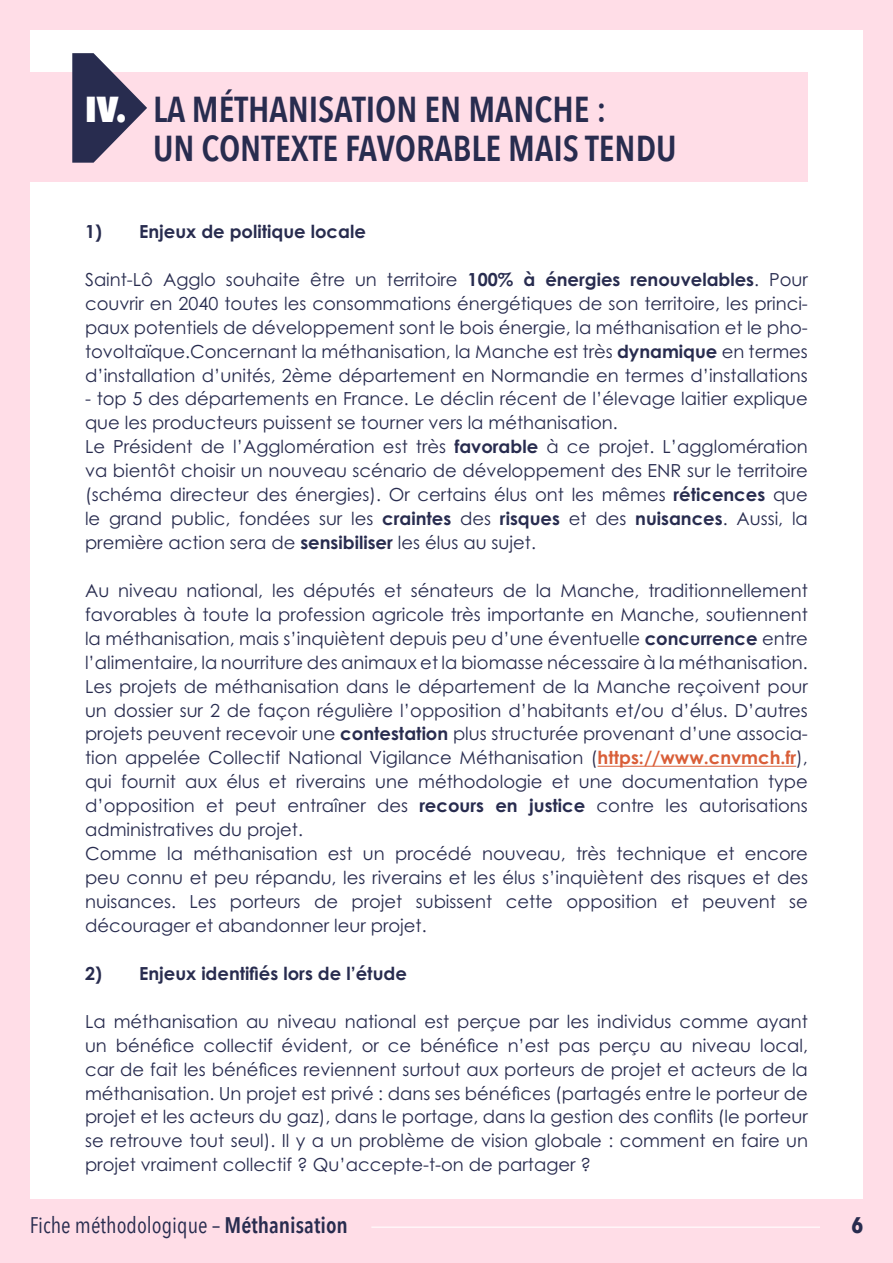
<style>
.page{position:relative;width:893px;height:1263px;background:#fff}
.page>*{position:absolute;margin:0;border:0;box-sizing:border-box;transform-origin:0 0}
.Titre_1{font:600 36px/39px "Avenir Next Condensed";color:#282c4f}
.t1{font:800 36px "Avenir Next Condensed";color:#fff}
.t2{font:22.5px "Avenir Next Condensed";color:#282c4f}
.t3{font:700 22.5px "Avenir Next Condensed";color:#282c4f}
.t4{font:18px/23.9px "Century Gothic Pro";color:#282c4f;text-align:justify}
.Titre_2{font:700 18px "Century Gothic Pro";color:#282c4f}
.s1{font-weight:700}
.s2{font-weight:700;color:#d95e38}
.s3{font-weight:600}
</style>
<div class="page">
<div style="left:0;top:0;width:30px;height:1263px;background:#ffdde7"></div>
<div style="left:863px;top:0;width:30px;height:1263px;background:#ffdde7"></div>
<div style="left:0;top:0;width:893px;height:30px;background:#ffdde7"></div>
<div style="left:0;top:1199px;width:893px;height:64px;background:#ffdde7"></div>
<hr style="left:371px;top:1226px;width:449px;height:2px;background:#fff">
<div style="left:0;top:73px;width:808px;height:109px;background:#ffdde7"></div>
<svg style="left:72px;top:53px;width:75px;height:110px"></svg>
<hr style="left:598px;top:766px;width:198px;height:1px;background:#d95e38">
<p class="t1" style="left:85px;top:86px;width:43px">IV.</p>
<p class="Titre_1" style="left:153px;top:89px;width:525px">LA MÉTHANISATION EN MANCHE :<br>UN CONTEXTE FAVORABLE MAIS TENDU</p>
<p class="Titre_2" style="left:85px;top:220px;width:282px">1) Enjeux de politique locale</p>
<p class="t4" style="left:85px;top:267px;width:724px">Saint-Lô Agglo souhaite être un territoire <span class="s1">100% à énergies renouvelables</span>. Pour couvrir en 2040 toutes les consommations énergétiques de son territoire, les princi&shy;paux potentiels de développement sont le bois énergie, la méthanisation et le pho&shy;tovoltaïque.Concernant la méthanisation, la Manche est très <span class="s1">dynamique</span> en termes d’installation d’unités, 2ème département en Normandie en termes d’installations</p>
<p class="t4" style="left:85px;top:387px;width:724px">- top 5 des départements en France. Le déclin récent de l’élevage laitier explique que les producteurs puissent se tourner vers la méthanisation.</p>
<p class="t4" style="left:85px;top:435px;width:724px">Le Président de l’Agglomération est très <span class="s1">favorable</span> à ce projet. L’agglomération va bientôt choisir un nouveau scénario de développement des ENR sur le territoire (schéma directeur des énergies). Or certains élus ont les mêmes <span class="s1">réticences</span> que le grand public, fondées sur les <span class="s1">craintes</span> des <span class="s1">risques</span> et des <span class="s1">nuisances</span>. Aussi, la première action sera de <span class="s1">sensibiliser</span> les élus au sujet.</p>
<p class="t4" style="left:85px;top:578px;width:724px">Au niveau national, les députés et sénateurs de la Manche, traditionnellement favorables à toute la profession agricole très importante en Manche, soutiennent la méthanisation, mais s’inquiètent depuis peu d’une éventuelle <span class="s1">concurrence</span> entre l’alimentaire, la nourriture des animaux et la biomasse nécessaire à la méthanisation.<br>Les projets de méthanisation dans le département de la Manche reçoivent pour un dossier sur 2 de façon régulière l’opposition d’habitants et/ou d’élus. D’autres projets peuvent recevoir une <span class="s1">contestation</span> plus structurée provenant d’une associa&shy;tion appelée Collectif National Vigilance Méthanisation (<span class="s2">https://www.cnvmch.fr</span>), qui fournit aux élus et riverains une méthodologie et une documentation type d’opposition et peut entraîner des <span class="s1">recours en justice</span> contre les autorisations administratives du projet.</p>
<p class="t4" style="left:85px;top:841px;width:724px">Comme la méthanisation est un procédé nouveau, très technique et encore peu connu et peu répandu, les riverains et les élus s’inquiètent des risques et des nuisances. Les porteurs de projet subissent cette opposition et peuvent se décourager et abandonner leur projet.</p>
<p class="Titre_2" style="left:85px;top:962px;width:323px">2) Enjeux identifiés lors de l’étude</p>
<p class="t4" style="left:85px;top:1009px;width:724px">La méthanisation au niveau national est perçue par les individus comme ayant un bénéfice collectif évident, or ce bénéfice n’est pas perçu au niveau local, car de fait les bénéfices reviennent surtout aux porteurs de projet et acteurs de la méthanisation. Un projet est privé : dans ses bénéfices (partagés entre le porteur de projet et les acteurs du gaz), dans le portage, dans la gestion des conflits (le porteur se retrouve tout seul). Il y a un problème de vision globale : comment en faire un projet vraiment collectif ? Qu’accepte-t-on de partager ?</p>
<p class="t2" style="left:30px;top:1206px;width:320px">Fiche méthodologique – <span class="s3">Méthanisation</span></p>
<p class="t3" style="left:851px;top:1211px;width:13px">6</p>
</div>
